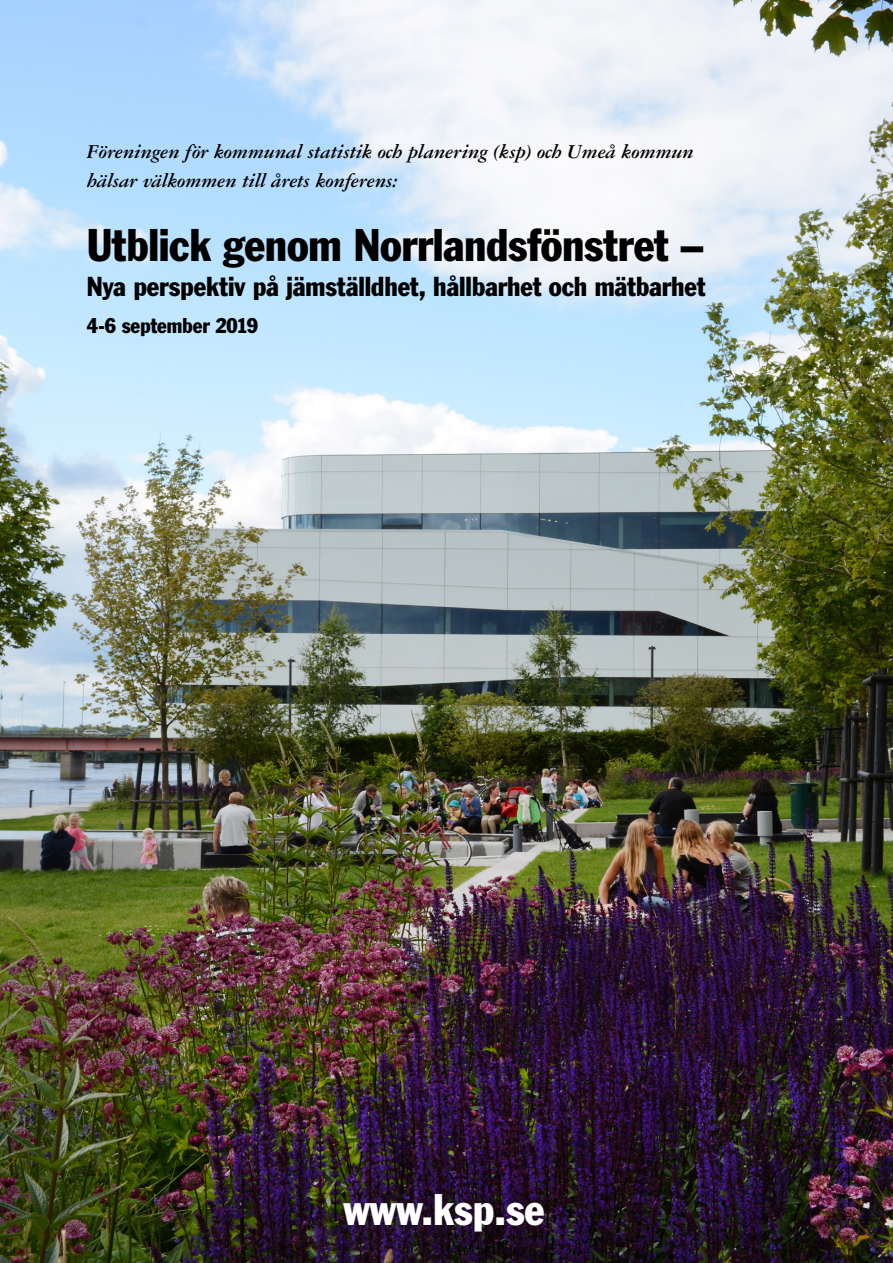
<style>
.page{position:relative;width:893px;height:1263px;background:#fff}
.page>*{position:absolute;margin:0;border:0;box-sizing:border-box;transform-origin:0 0}
.Underrubrik_kursiv{font:condensed 45px "Franklin Gothic LT";letter-spacing:-.01em;color:#000}
.Rubrik1{font:condensed 43.5px "Franklin Gothic LT";color:#fff}
.Underrubrik_kursiv-2{font:condensed 27px "Franklin Gothic LT";letter-spacing:-.005em;color:#000}
.Underrubrik_kursiv-3{font:italic 700 21px/28.5px "Garamond Three LT";letter-spacing:-.02em;color:#000}
.Välkommen_text{font:condensed 21px "Franklin Gothic LT";letter-spacing:-.01em;color:#000}
</style>
<div class="page">
<img style="left:0;top:0;width:893px;height:1263px">
<p class="Underrubrik_kursiv-3" style="left:87px;top:137px;width:608px">Föreningen för kommunal statistik och planering (ksp) och Umeå kommun hälsar välkommen till årets konferens:</p>
<p class="Underrubrik_kursiv" style="left:87px;top:217px;width:618px">Utblick genom Norrlandsfönstret –</p>
<p class="Underrubrik_kursiv-2" style="left:87px;top:270px;width:620px">Nya perspektiv på jämställdhet, hållbarhet och mätbarhet</p>
<p class="Välkommen_text" style="left:87px;top:313px;width:173px">4-6 september 2019</p>
<p class="Rubrik1" style="left:343px;top:1182px;width:203px">www.ksp.se</p>
</div>
